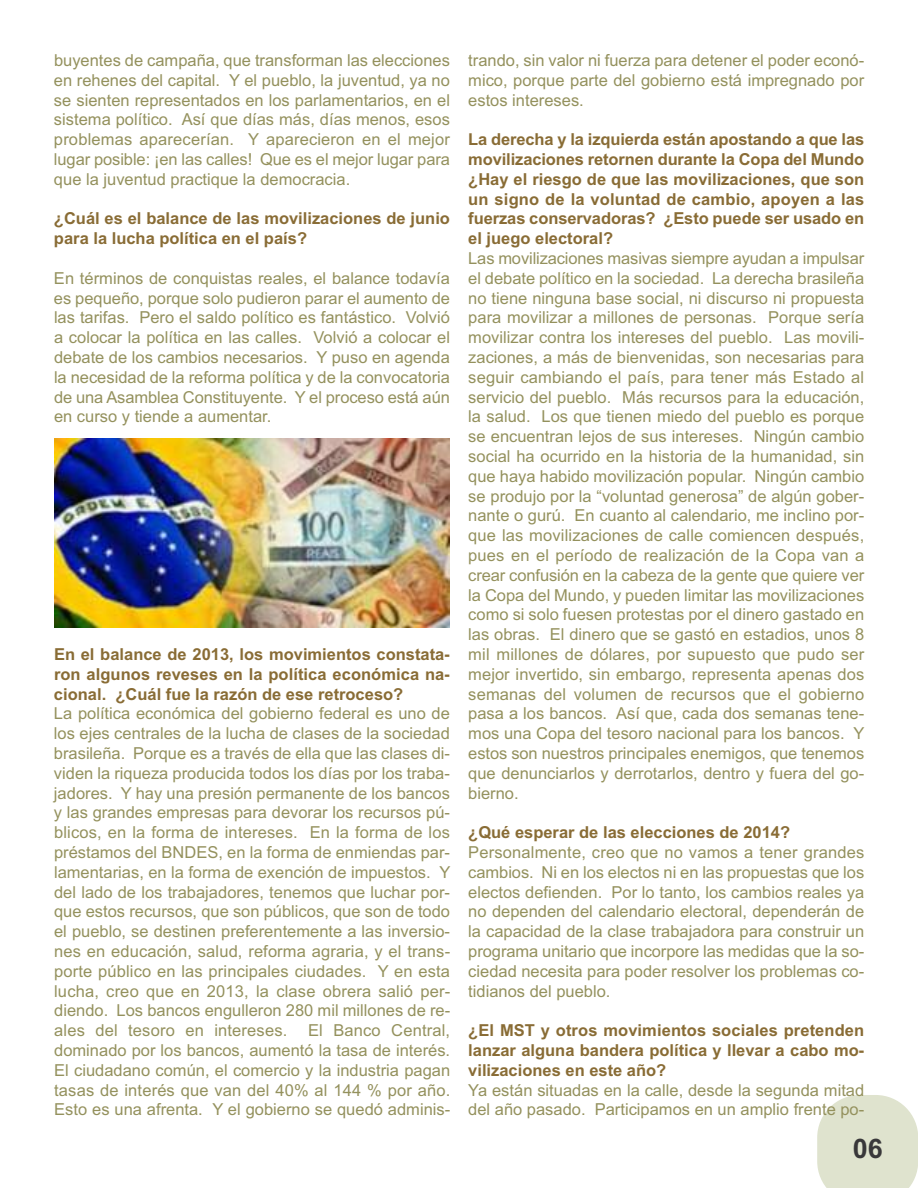
<style>
.page{position:relative;width:918px;height:1188px;background:#fff}
.page>*{position:absolute;margin:0;border:0;box-sizing:border-box;transform-origin:0 0}
.t1{font:700 27px "Arial";color:#39383a}
.t2{font:16.5px/19.8px "Arial";color:#94915d;text-align:justify}
.t3{font:700 16.5px/19.8px "Arial";color:#896c35;text-align:justify}
</style>
<div class="page">
<svg style="left:817px;top:1095px;width:101px;height:93px;background:#e2e5d2"></svg>
<img style="left:54px;top:439px;width:396px;height:188px">
<p class="t2" style="left:54px;top:50px;width:398px">buyentes de campaña, que transforman las elecciones en rehenes del capital. Y el pueblo, la juventud, ya no se sienten representados en los parlamentarios, en el sistema político. Así que días más, días menos, esos problemas aparecerían. Y aparecieron en el mejor lugar posible: ¡en las calles! Que es el mejor lugar para que la juventud practique la democracia.</p>
<p class="t3" style="left:54px;top:209px;width:398px">¿Cuál es el balance de las movilizaciones de junio para la lucha política en el país?</p>
<p class="t2" style="left:54px;top:268px;width:398px">En términos de conquistas reales, el balance todavía es pequeño, porque solo pudieron parar el aumento de las tarifas. Pero el saldo político es fantástico. Volvió a colocar la política en las calles. Volvió a colocar el debate de los cambios necesarios. Y puso en agenda la necesidad de la reforma política y de la convocatoria de una Asamblea Constituyente. Y el proceso está aún en curso y tiende a aumentar.</p>
<p class="t3" style="left:54px;top:644px;width:398px">En el balance de 2013, los movimientos constata&shy;ron algunos reveses en la política económica na&shy;cional. ¿Cuál fue la razón de ese retroceso?</p>
<p class="t2" style="left:54px;top:704px;width:398px">La política económica del gobierno federal es uno de los ejes centrales de la lucha de clases de la sociedad brasileña. Porque es a través de ella que las clases di&shy;viden la riqueza producida todos los días por los traba&shy;jadores. Y hay una presión permanente de los bancos y las grandes empresas para devorar los recursos pú&shy;blicos, en la forma de intereses. En la forma de los préstamos del BNDES, en la forma de enmiendas par&shy;lamentarias, en la forma de exención de impuestos. Y del lado de los trabajadores, tenemos que luchar por&shy;que estos recursos, que son públicos, que son de todo el pueblo, se destinen preferentemente a las inversio&shy;nes en educación, salud, reforma agraria, y el trans&shy;porte público en las principales ciudades. Y en esta lucha, creo que en 2013, la clase obrera salió per&shy;diendo. Los bancos engulleron 280 mil millones de re&shy;ales del tesoro en intereses.</p>
<p class="t2" style="left:54px;top:1021px;width:398px;text-indent:254px">El Banco Central, dominado por los bancos, aumentó la tasa de interés.<br>El ciudadano común, el comercio y la industria pagan tasas de interés que van del 40% al 144 % por año.<br>Esto es una afrenta. Y el gobierno se quedó adminis-</p>
<p class="t2" style="left:468px;top:50px;width:398px">trando, sin valor ni fuerza para detener el poder econó&shy;mico, porque parte del gobierno está impregnado por estos intereses.</p>
<p class="t3" style="left:468px;top:130px;width:398px">La derecha y la izquierda están apostando a que las movilizaciones retornen durante la Copa del Mundo ¿Hay el riesgo de que las movilizaciones, que son un signo de la voluntad de cambio, apoyen a las fuerzas conservadoras? ¿Esto puede ser usado en el juego electoral?</p>
<p class="t2" style="left:468px;top:248px;width:398px">Las movilizaciones masivas siempre ayudan a impulsar el debate político en la sociedad. La derecha brasileña no tiene ninguna base social, ni discurso ni propuesta para movilizar a millones de personas. Porque sería movilizar contra los intereses del pueblo. Las movili&shy;zaciones, a más de bienvenidas, son necesarias para seguir cambiando el país, para tener más Estado al servicio del pueblo. Más recursos para la educación, la salud. Los que tienen miedo del pueblo es porque se encuentran lejos de sus intereses. Ningún cambio social ha ocurrido en la historia de la humanidad, sin que haya habido movilización popular. Ningún cambio se produjo por la “voluntad generosa” de algún gober&shy;nante o gurú. En cuanto al calendario, me inclino por&shy;que las movilizaciones de calle comiencen después, pues en el período de realización de la Copa van a crear confusión en la cabeza de la gente que quiere ver la Copa del Mundo, y pueden limitar las movilizaciones como si solo fuesen protestas por el dinero gastado en las obras. El dinero que se gastó en estadios, unos 8 mil millones de dólares, por supuesto que pudo ser mejor invertido, sin embargo, representa apenas dos semanas del volumen de recursos que el gobierno pasa a los bancos. Así que, cada dos semanas tene&shy;mos una Copa del tesoro nacional para los bancos. Y estos son nuestros principales enemigos, que tenemos que denunciarlos y derrotarlos, dentro y fuera del go&shy;bierno.</p>
<p class="t3" style="left:468px;top:823px;width:323px">¿Qué esperar de las elecciones de 2014?</p>
<p class="t2" style="left:468px;top:842px;width:398px">Personalmente, creo que no vamos a tener grandes cambios. Ni en los electos ni en las propuestas que los electos defienden. Por lo tanto, los cambios reales ya no dependen del calendario electoral, dependerán de la capacidad de la clase trabajadora para construir un programa unitario que incorpore las medidas que la so&shy;ciedad necesita para poder resolver los problemas co&shy;tidianos del pueblo.</p>
<p class="t3" style="left:468px;top:1021px;width:398px">¿El MST y otros movimientos sociales pretenden lanzar alguna bandera política y llevar a cabo mo&shy;vilizaciones en este año?</p>
<p class="t2" style="left:468px;top:1080px;width:398px">Ya están situadas en la calle, desde la segunda mitad del año pasado. Participamos en un amplio frente po-</p>
<h1 class="t1" style="left:853px;top:1133px;width:32px">06</h1>
</div>
